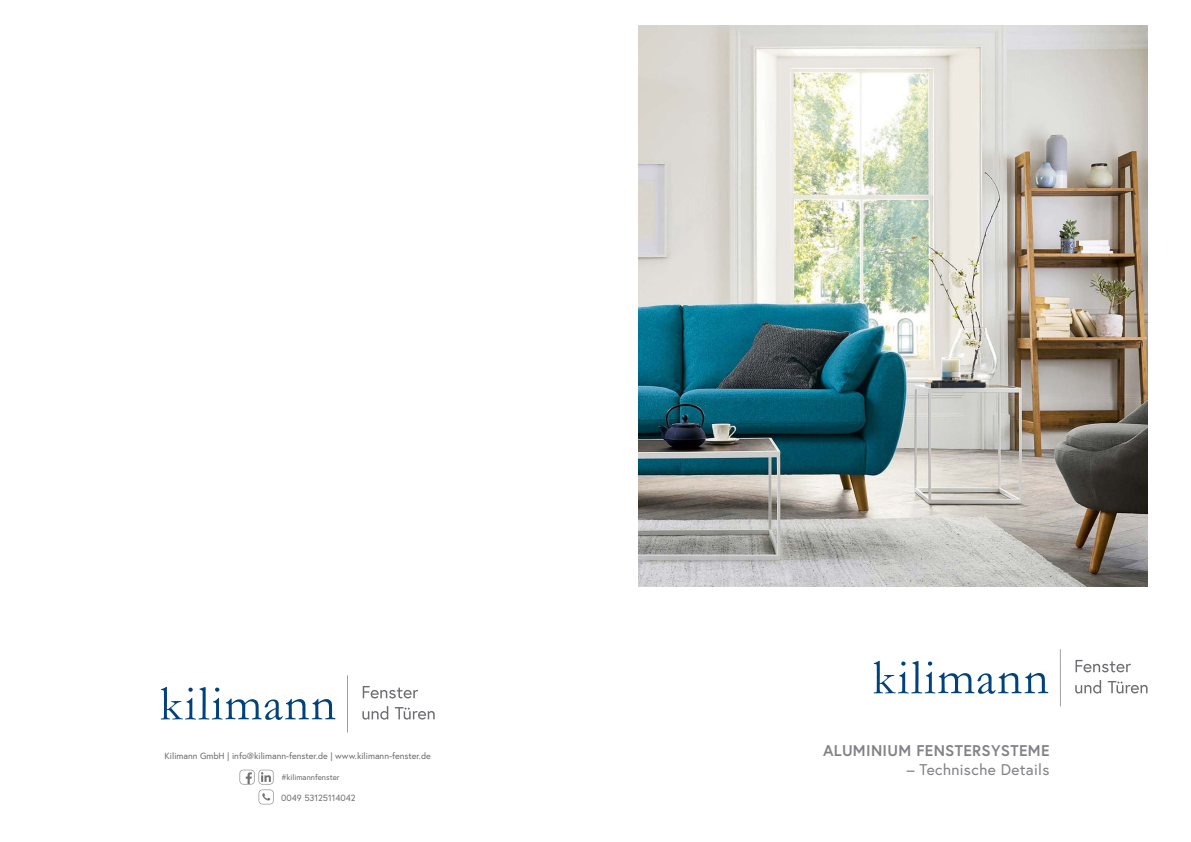
<style>
.page{position:relative;width:1191px;height:842px;background:#fff}
.page>*{position:absolute;margin:0;border:0;box-sizing:border-box;transform-origin:0 0}
.running_page_navy{font:700 15.5px "Europa";letter-spacing:.02em;color:#808285}
.running_page_navy-2{font:15.5px "Europa";letter-spacing:.02em;color:#808285}
.text_small{font:9px "Europa";color:#6c6d70}
.text_small-2{font:8px "Europa";color:#6c6d70}
</style>
<div class="page">
<img style="left:639px;top:26px;width:508px;height:561px">
<svg style="left:873px;top:661px;width:175px;height:33px"></svg>
<hr style="left:1060px;top:649px;width:1px;height:57px;background:#6c6d70">
<svg style="left:1075px;top:660px;width:56px;height:12px"></svg>
<svg style="left:1075px;top:680px;width:26px;height:13px"></svg>
<svg style="left:1107px;top:681px;width:40px;height:12px"></svg>
<svg style="left:161px;top:687px;width:174px;height:33px"></svg>
<hr style="left:347px;top:675px;width:1px;height:57px;background:#6c6d70">
<svg style="left:363px;top:686px;width:55px;height:12px"></svg>
<svg style="left:362px;top:706px;width:26px;height:14px"></svg>
<svg style="left:395px;top:707px;width:40px;height:12px"></svg>
<img style="left:239px;top:769px;width:15px;height:16px">
<img style="left:258px;top:769px;width:15px;height:16px">
<img style="left:258px;top:789px;width:15px;height:16px">
<p class="text_small" style="left:165px;top:750px;width:268px">Kilimann GmbH | info@kilimann-fenster.de | www.kilimann-fenster.de</p>
<p class="text_small" style="left:281px;top:792px;width:76px">0049 53125114042</p>
<p class="text_small-2" style="left:281px;top:772px;width:60px">#kilimannfenster</p>
<p class="running_page_navy" style="left:823px;top:740px;width:228px">ALUMINIUM FENSTERSYSTEME</p>
<p class="running_page_navy-2" style="left:906px;top:759px;width:144px">– Technische Details</p>
</div>
